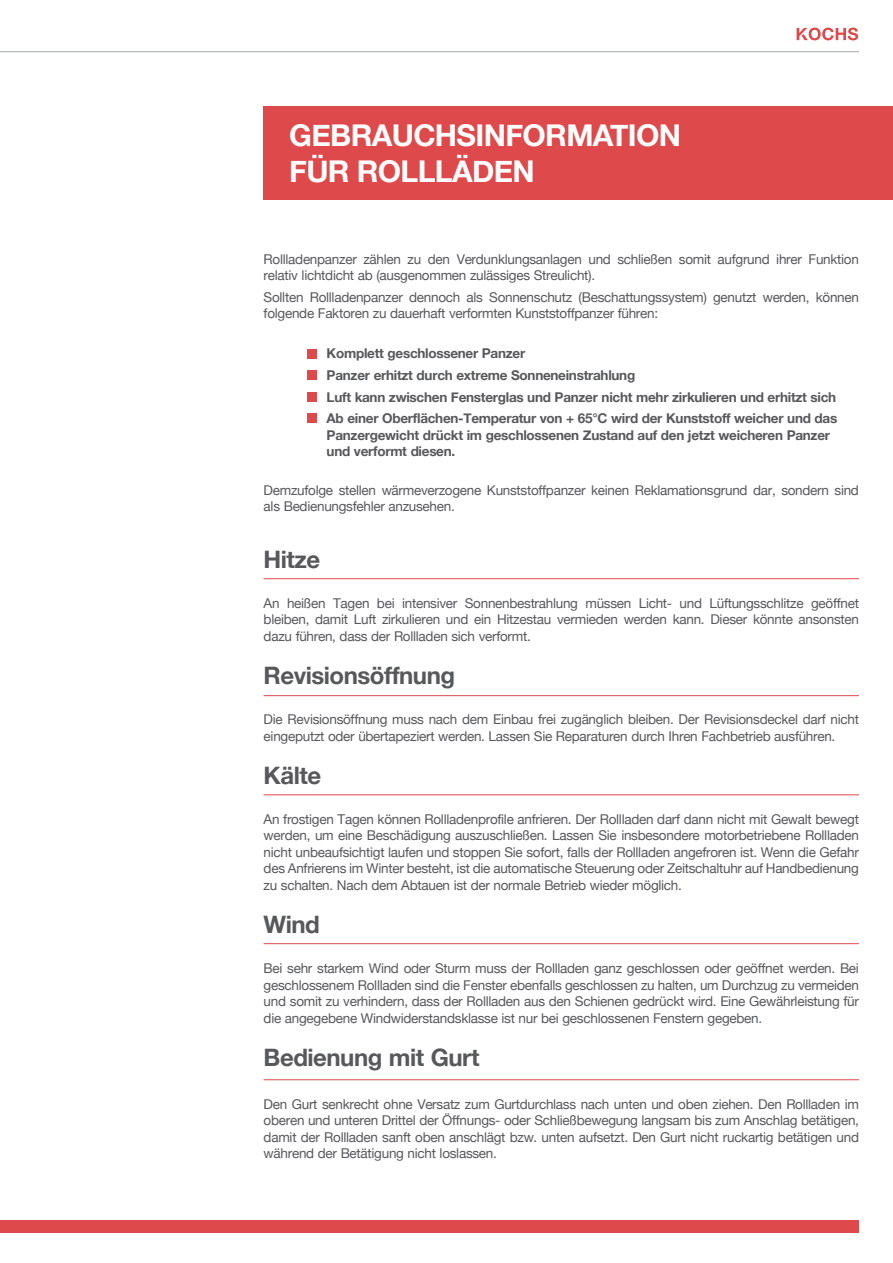
<style>
.page{position:relative;width:893px;height:1263px;background:#fff}
.page>*{position:absolute;margin:0;border:0;box-sizing:border-box;transform-origin:0 0}
.t1{font:700 30px/36px "Helvetica Neue";letter-spacing:-.02em;color:#fff}
.t2{font:700 24px "Helvetica Neue";letter-spacing:-.02em;color:#57585a}
.t3{font:13.5px/16.5px "Helvetica Neue";letter-spacing:-.02em;color:#57585a}
.t4{font:700 13.5px/21.6px "Helvetica Neue";letter-spacing:-.02em;color:#57585a}
</style>
<div class="page">
<div style="left:264px;top:106px;width:629px;height:94px;background:#de494b"></div>
<hr style="left:264px;top:578px;width:595px;height:1px;background:#de494b">
<hr style="left:264px;top:695px;width:595px;height:1px;background:#de494b">
<hr style="left:264px;top:794px;width:595px;height:1px;background:#de494b">
<hr style="left:264px;top:943px;width:595px;height:1px;background:#de494b">
<hr style="left:264px;top:1079px;width:595px;height:1px;background:#de494b">
<div style="left:307px;top:349px;width:10px;height:9px;background:#de494b"></div>
<div style="left:307px;top:370px;width:10px;height:10px;background:#de494b"></div>
<div style="left:307px;top:392px;width:10px;height:9px;background:#de494b"></div>
<div style="left:307px;top:414px;width:10px;height:9px;background:#de494b"></div>
<svg style="left:797px;top:28px;width:61px;height:12px"></svg>
<hr style="left:0;top:51px;width:859px;height:1px;background:#a8a9ad">
<div style="left:0;top:1220px;width:859px;height:13px;background:#de494b"></div>
<h1 class="t1" style="left:289px;top:118px;width:393px">GEBRAUCHSINFORMATION<br>FÜR ROLLLÄDEN</h1>
<p class="t3" style="left:264px;top:251px;width:597px">Rollladenpanzer zählen zu den Verdunklungsanlagen und schließen somit aufgrund ihrer Funktion relativ lichtdicht ab (ausgenommen zulässiges Streulicht).</p>
<p class="t3" style="left:264px;top:290px;width:597px">Sollten Rollladenpanzer dennoch als Sonnenschutz (Beschattungssystem) genutzt werden, können folgende Faktoren zu dauerhaft verformten Kunststoffpanzer führen:</p>
<p class="t4" style="left:327px;top:343px;width:512px">Komplett geschlossener Panzer<br>Panzer erhitzt durch extreme Sonneneinstrahlung<br>Luft kann zwischen Fensterglas und Panzer nicht mehr zirkulieren und erhitzt sich Ab einer Oberflächen-Temperatur von + 65°C wird der Kunststoff weicher und das</p>
<p class="t4" style="left:327px;top:427px;width:505px;line-height:16.5px">Panzergewicht drückt im geschlossenen Zustand auf den jetzt weicheren Panzer und verformt diesen.</p>
<p class="t3" style="left:264px;top:482px;width:597px">Demzufolge stellen wärmeverzogene Kunststoffpanzer keinen Reklamationsgrund dar, sondern sind als Bedienungsfehler anzusehen.</p>
<h2 class="t2" style="left:264px;top:540px;width:58px">Hitze</h2>
<p class="t3" style="left:264px;top:596px;width:597px;text-align:justify">An heißen Tagen bei intensiver Sonnenbestrahlung müssen Licht- und Lüftungsschlitze geöffnet bleiben, damit Luft zirkulieren und ein Hitzestau vermieden werden kann. Dieser könnte ansonsten dazu führen, dass der Rollladen sich verformt.</p>
<h2 class="t2" style="left:264px;top:657px;width:193px">Revisionsöffnung</h2>
<p class="t3" style="left:264px;top:712px;width:597px">Die Revisionsöffnung muss nach dem Einbau frei zugänglich bleiben. Der Revisionsdeckel darf nicht eingeputzt oder übertapeziert werden. Lassen Sie Reparaturen durch Ihren Fachbetrieb ausführen.</p>
<h2 class="t2" style="left:264px;top:756px;width:59px">Kälte</h2>
<p class="t3" style="left:264px;top:812px;width:597px;text-align:justify">An frostigen Tagen können Rollladenprofile anfrieren. Der Rollladen darf dann nicht mit Gewalt bewegt werden, um eine Beschädigung auszuschließen. Lassen Sie insbesondere motorbetriebene Rollladen nicht unbeaufsichtigt laufen und stoppen Sie sofort, falls der Rollladen angefroren ist. Wenn die Gefahr des Anfrierens im Winter besteht, ist die automatische Steuerung oder Zeitschaltuhr auf Handbedienung zu schalten. Nach dem Abtauen ist der normale Betrieb wieder möglich.</p>
<h2 class="t2" style="left:264px;top:906px;width:58px">Wind</h2>
<p class="t3" style="left:264px;top:961px;width:597px;text-align:justify">Bei sehr starkem Wind oder Sturm muss der Rollladen ganz geschlossen oder geöffnet werden. Bei geschlossenem Rollladen sind die Fenster ebenfalls geschlossen zu halten, um Durchzug zu vermeiden und somit zu verhindern, dass der Rollladen aus den Schienen gedrückt wird. Eine Gewährleistung für die angegebene Windwiderstandsklasse ist nur bei geschlossenen Fenstern gegeben.</p>
<h2 class="t2" style="left:264px;top:1038px;width:217px">Bedienung mit Gurt</h2>
<p class="t3" style="left:264px;top:1097px;width:597px;text-align:justify">Den Gurt senkrecht ohne Versatz zum Gurtdurchlass nach unten und oben ziehen. Den Rollladen im oberen und unteren Drittel der Öffnungs- oder Schließbewegung langsam bis zum Anschlag betätigen, damit der Rollladen sanft oben anschlägt bzw. unten aufsetzt. Den Gurt nicht ruckartig betätigen und während der Betätigung nicht loslassen.</p>
</div>
